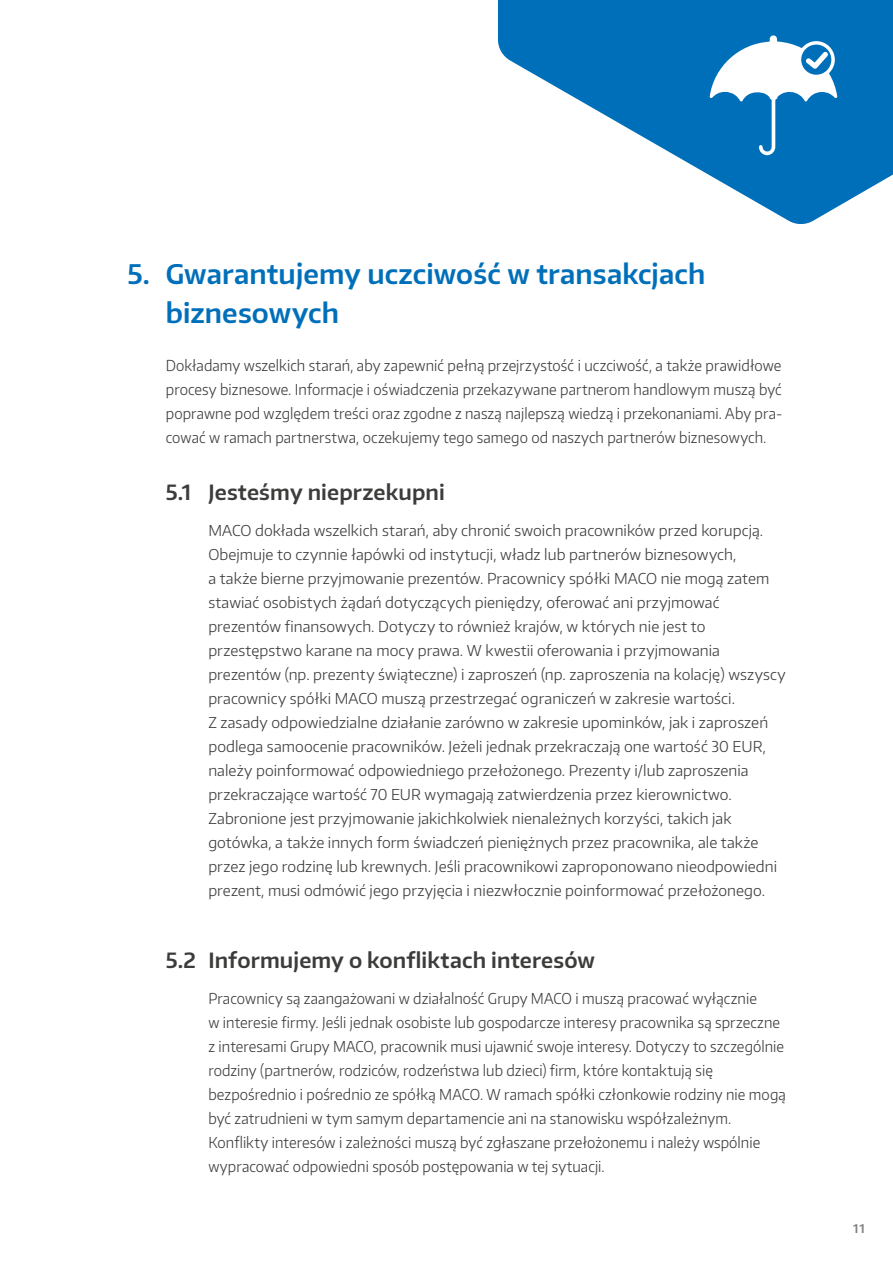
<style>
.page{position:relative;width:893px;height:1263px;background:#fff}
.page>*{position:absolute;margin:0;border:0;box-sizing:border-box;transform-origin:0 0}
.t1{font:600 27px/39px "Encode Sans Normal";letter-spacing:.005em;color:#006fb9}
.t2{font:600 21px "Encode Sans Normal";letter-spacing:.01em;color:#3c3c3b}
.t3{font:300 15px/24px "Encode Sans Normal";letter-spacing:.005em;color:#3c3c3b}
.t4{font:300 15px/24px "Encode Sans Normal";letter-spacing:.005em;color:#3c3c3b;text-align:justify;scale:.95 1}
.t5{font:600 12px "Encode Sans Normal";color:#000}
</style>
<div class="page">
<svg style="left:498px;top:0;width:395px;height:224px;fill:#006fb9"></svg>
<svg style="left:709px;top:35px;width:128px;height:120px"></svg>
<h1 class="t1" style="left:166px;top:254px;width:541px;text-indent:-38px">5. Gwarantujemy uczciwość w transakcjach biznesowych</h1>
<p class="t4" style="left:166px;top:353px;width:651px">Dokładamy wszelkich starań, aby zapewnić pełną przejrzystość i uczciwość, a także prawidłowe procesy biznesowe. Informacje i oświadczenia przekazywane partnerom handlowym muszą być poprawne pod względem treści oraz zgodne z naszą najlepszą wiedzą i przekonaniami. Aby pra&shy;cować w ramach partnerstwa, oczekujemy tego samego od naszych partnerów biznesowych.</p>
<h2 class="t2" style="left:166px;top:478px;width:281px">5.1 Jesteśmy nieprzekupni</h2>
<p class="t3" style="left:208px;top:518px;width:579px">MACO dokłada wszelkich starań, aby chronić swoich pracowników przed korupcją.<br>Obejmuje to czynnie łapówki od instytucji, władz lub partnerów biznesowych,<br>a także bierne przyjmowanie prezentów. Pracownicy spółki MACO nie mogą zatem stawiać osobistych żądań dotyczących pieniędzy, oferować ani przyjmować prezentów finansowych. Dotyczy to również krajów, w których nie jest to przestępstwo karane na mocy prawa. W kwestii oferowania i przyjmowania prezentów (np. prezenty świąteczne) i zaproszeń (np. zaproszenia na kolację) wszyscy pracownicy spółki MACO muszą przestrzegać ograniczeń w zakresie wartości.<br>Z zasady odpowiedzialne działanie zarówno w zakresie upominków, jak i zaproszeń podlega samoocenie pracowników. Jeżeli jednak przekraczają one wartość 30 EUR, należy poinformować odpowiedniego przełożonego. Prezenty i/lub zaproszenia przekraczające wartość 70 EUR wymagają zatwierdzenia przez kierownictwo.<br>Zabronione jest przyjmowanie jakichkolwiek nienależnych korzyści, takich jak gotówka, a także innych form świadczeń pieniężnych przez pracownika, ale także przez jego rodzinę lub krewnych. Jeśli pracownikowi zaproponowano nieodpowiedni prezent, musi odmówić jego przyjęcia i niezwłocznie poinformować przełożonego.</p>
<h2 class="t2" style="left:166px;top:946px;width:431px">5.2 Informujemy o konfliktach interesów</h2>
<p class="t4" style="left:208px;top:986px;width:609px;text-align:left">Pracownicy są zaangażowani w działalność Grupy MACO i muszą pracować wyłącznie<br>w interesie firmy. Jeśli jednak osobiste lub gospodarcze interesy pracownika są sprzeczne z interesami Grupy MACO, pracownik musi ujawnić swoje interesy. Dotyczy to szczególnie rodziny (partnerów, rodziców, rodzeństwa lub dzieci) firm, które kontaktują się bezpośrednio i pośrednio ze spółką MACO. W ramach spółki członkowie rodziny nie mogą być zatrudnieni w tym samym departamencie ani na stanowisku współzależnym.<br>Konflikty interesów i zależności muszą być zgłaszane przełożonemu i należy wspólnie wypracować odpowiedni sposób postępowania w tej sytuacji.</p>
<p class="t5" style="left:853px;top:1220px;width:13px">11</p>
</div>
